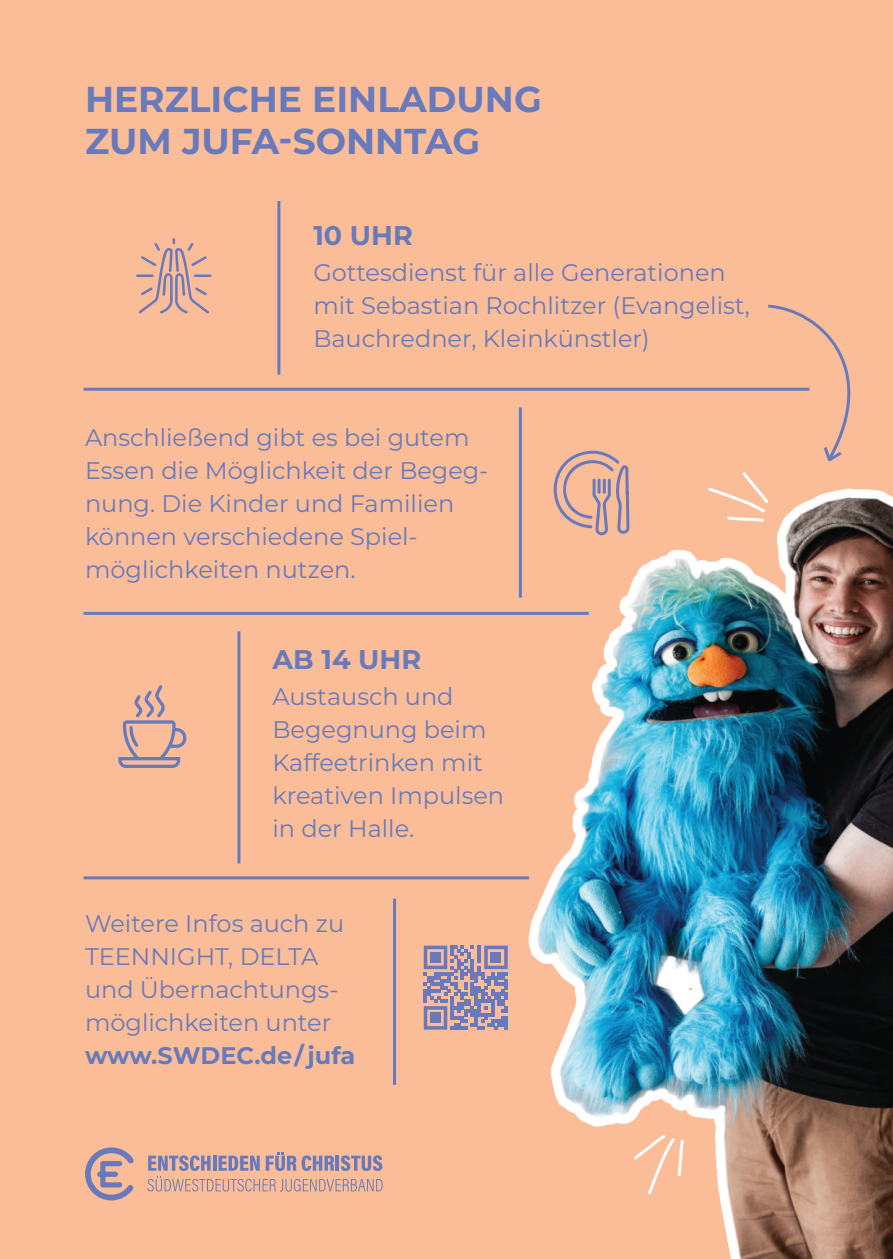
<style>
.page{position:relative;width:893px;height:1259px;background:#fabd98}
.page>*{position:absolute;margin:0;border:0;box-sizing:border-box;transform-origin:0 0}
.t1{font:700 36px/42px "Montserrat";color:#687abb}
.t2{font:700 27px "Montserrat";color:#687abb}
.t3{font:24px/33px "Montserrat";color:#687abb}
.t4{font:700 24px "Montserrat";color:#687abb}
</style>
<div class="page">
<svg style="left:147px;top:1152px;width:236px;height:39px"></svg>
<svg style="left:85px;top:1147px;width:49px;height:53px"></svg>
<img style="left:528px;top:488px;width:365px;height:771px">
<svg style="left:540px;top:450px;width:89px;height:85px"></svg>
<hr style="left:598px;top:479px;width:3px;height:15px;background:#687abb">
<hr style="left:603px;top:479px;width:3px;height:15px;background:#687abb">
<svg style="left:118px;top:685px;width:69px;height:83px"></svg>
<hr style="left:277px;top:202px;width:3px;height:171px;background:#687abb">
<hr style="left:519px;top:409px;width:3px;height:187px;background:#687abb">
<hr style="left:237px;top:633px;width:3px;height:229px;background:#687abb">
<hr style="left:393px;top:900px;width:3px;height:183px;background:#687abb">
<hr style="left:85px;top:388px;width:723px;height:3px;background:#687abb">
<hr style="left:85px;top:612px;width:502px;height:3px;background:#687abb">
<hr style="left:85px;top:876px;width:443px;height:3px;background:#687abb">
<hr style="left:136px;top:274px;width:18px;height:3px;background:#687abb">
<hr style="left:194px;top:274px;width:18px;height:3px;background:#687abb">
<svg style="left:138px;top:238px;width:71px;height:75px"></svg>
<svg style="left:766px;top:304px;width:85px;height:158px"></svg>
<svg style="left:631px;top:1132px;width:55px;height:64px"></svg>
<svg style="left:706px;top:472px;width:65px;height:51px"></svg>
<svg style="left:424px;top:945px;width:84px;height:84px"></svg>
<div style="left:430px;top:952px;width:11px;height:10px;background:#687abb"></div>
<div style="left:491px;top:952px;width:10px;height:10px;background:#687abb"></div>
<div style="left:430px;top:1013px;width:11px;height:10px;background:#687abb"></div>
<h1 class="t1" style="left:85px;top:78px;width:458px">HERZLICHE EINLADUNG<br>ZUM JUFA-SONNTAG</h1>
<p class="t2" style="left:313px;top:219px;width:101px">10 UHR</p>
<p class="t3" style="left:313px;top:256px;width:438px">Gottesdienst für alle Generationen mit Sebastian Rochlitzer (Evangelist,<br>Bauchredner, Kleinkünstler)</p>
<p class="t3" style="left:85px;top:421px;width:405px">Anschließend gibt es bei gutem<br>Essen die Möglichkeit der Begeg&shy;nung. Die Kinder und Familien können verschiedene Spiel&shy;möglichkeiten nutzen.</p>
<p class="t2" style="left:272px;top:643px;width:150px">AB 14 UHR</p>
<p class="t3" style="left:272px;top:680px;width:233px">Austausch und<br>Begegnung beim<br>Kaffeetrinken mit kreativen Impulsen in der Halle.</p>
<p class="t3" style="left:85px;top:906px;width:261px">Weitere Infos auch zu<br>TEENNIGHT, DELTA und Übernachtungs&shy;möglichkeiten unter</p>
<p class="t4" style="left:85px;top:1040px;width:272px">www.SWDEC.de/ jufa</p>
</div>
